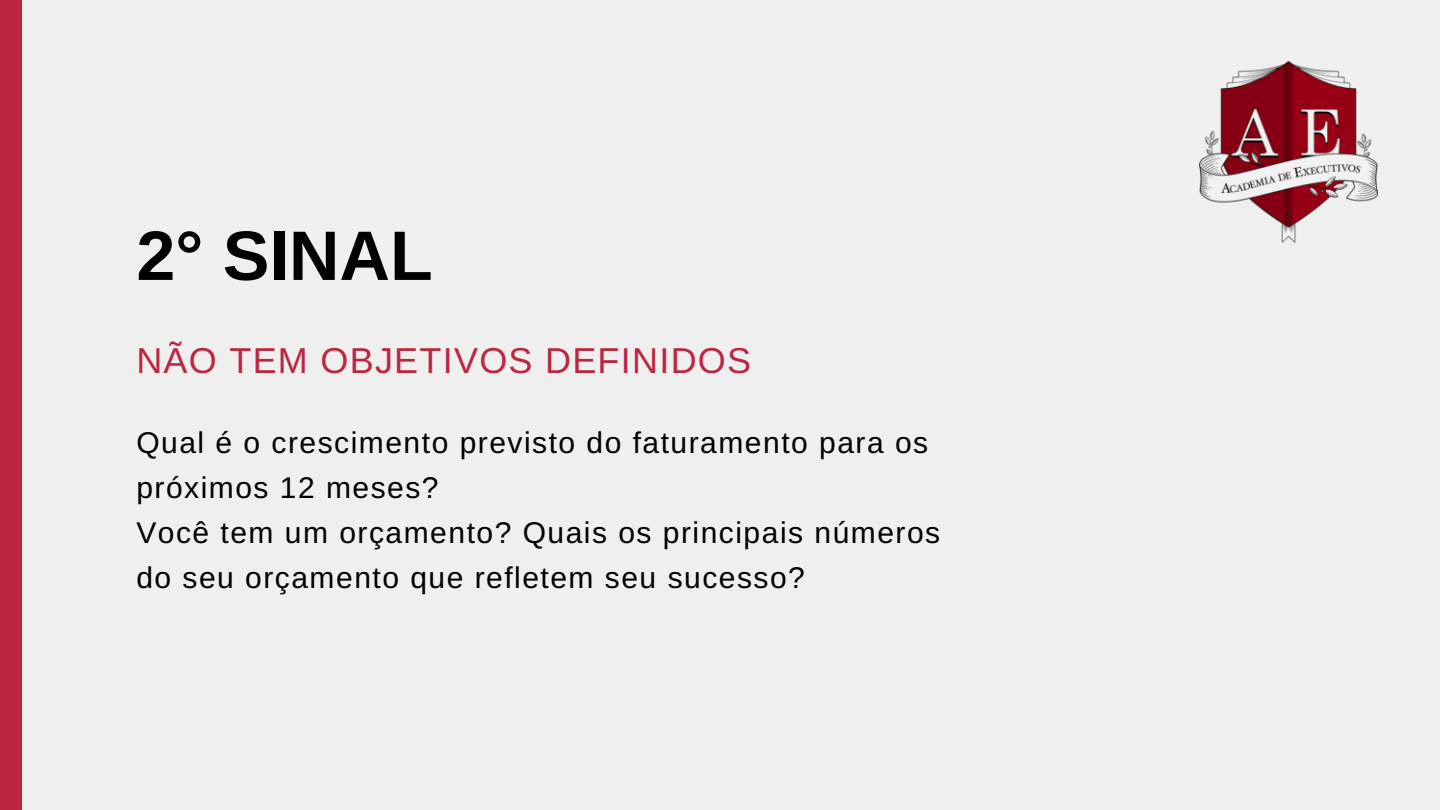
<style>
.page{position:relative;width:1440px;height:810px;background:#efefef}
.page>*{position:absolute;margin:0;border:0;box-sizing:border-box;transform-origin:0 0}
.t1{font:700 70px "Arimo";color:#000}
.t2{font:36px "Arimo";letter-spacing:.035em;color:#bd2640}
.t3{font:30px/45px "Arimo";letter-spacing:.05em;color:#000}
</style>
<div class="page">
<img style="left:1199px;top:61px;width:179px;height:182px">
<div style="left:0;top:0;width:21px;height:810px;background:#bd2640"></div>
<h1 class="t1" style="left:136px;top:217px;width:298px">2° SINAL</h1>
<p class="t2" style="left:136px;top:342px;width:616px">NÃO TEM OBJETIVOS DEFINIDOS</p>
<p class="t3" style="left:136px;top:421px;width:805px">Qual é o crescimento previsto do faturamento para os próximos 12 meses?<br>Você tem um orçamento? Quais os principais números do seu orçamento que refletem seu sucesso?</p>
</div>
